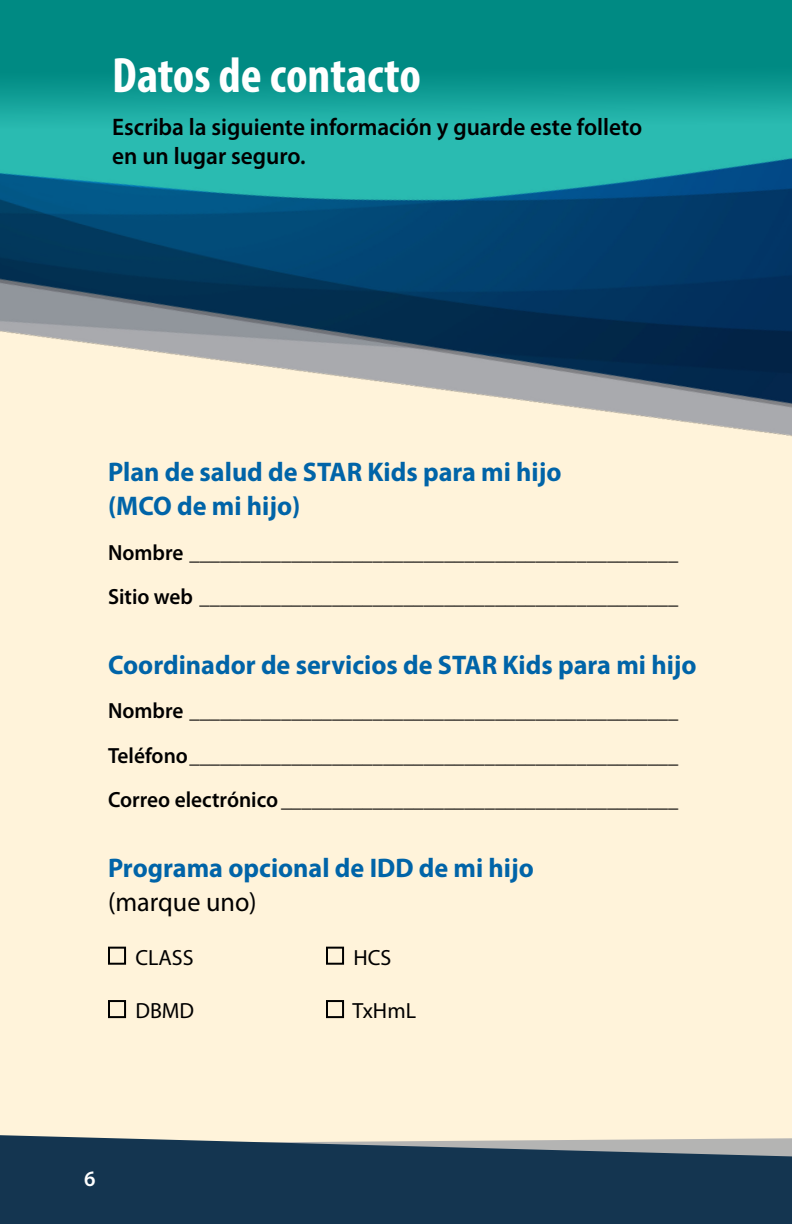
<style>
.page{position:relative;width:792px;height:1224px;background:#fff3da}
.page>*{position:absolute;margin:0;border:0;box-sizing:border-box;transform-origin:0 0}
.t1{font:700 condensed 50px "Myriad Pro";color:#fff}
.H3_-_form{font:700 27px/34px "Myriad Pro";color:#0064a8}
.text_-_ENG{font:600 24px/28.8px "Myriad Pro";color:#000}
.body{font:22px "Myriad Pro";color:#000}
.t2{font:600 22px "Myriad Pro";color:#fff}
.Text_-_form{font:21px "Myriad Pro";color:#000}
.s1{font-weight:600;font-size:22px}
.s2{font-weight:400;color:#000}
</style>
<div class="page">
<svg style="left:0;top:1135px;width:792px;height:89px;background:#2b475e"></svg>
<img style="left:0;top:130px;width:792px;height:307px">
<div style="left:0;top:0;width:792px;height:130px;background:linear-gradient(to bottom,#007d77,#1eada4)"></div>
<div style="left:108px;top:947px;width:18px;height:18px;border:2px solid #000"></div>
<div style="left:108px;top:1000px;width:18px;height:18px;border:2px solid #000"></div>
<div style="left:326px;top:947px;width:18px;height:18px;border:2px solid #000"></div>
<div style="left:326px;top:1000px;width:18px;height:18px;border:2px solid #000"></div>
<h2 class="t1" style="left:112px;top:44px;width:310px">Datos de contacto</h2>
<p class="text_-_ENG" style="left:112px;top:112px;width:532px">Escriba la siguiente información y guarde este folleto en un lugar seguro.</p>
<p class="H3_-_form" style="left:108px;top:454px;width:455px">Plan de salud de STAR Kids para mi hijo (MCO de mi hijo)</p>
<p class="Text_-_form" style="left:108px;top:540px;width:572px"><span class="s1">Nombre</span> ________________________________________________</p>
<p class="Text_-_form" style="left:108px;top:584px;width:572px"><span class="s1">Sitio web</span> _______________________________________________</p>
<p class="H3_-_form" style="left:108px;top:647px;width:590px">Coordinador de servicios de STAR Kids para mi hijo</p>
<p class="Text_-_form" style="left:108px;top:698px;width:572px"><span class="s1">Nombre</span> ________________________________________________</p>
<p class="Text_-_form" style="left:108px;top:743px;width:572px"><span class="s1">Teléfono</span>________________________________________________</p>
<p class="Text_-_form" style="left:108px;top:787px;width:572px"><span class="s1">Correo electrónico</span>_______________________________________</p>
<p class="H3_-_form" style="left:108px;top:850px;width:427px">Programa opcional de IDD de mi hijo <span class="s2">(marque uno)</span></p>
<p class="body" style="left:135px;top:944px;width:60px">CLASS</p>
<p class="body" style="left:135px;top:997px;width:60px">DBMD</p>
<p class="body" style="left:353px;top:944px;width:39px">HCS</p>
<p class="body" style="left:352px;top:997px;width:65px">TxHmL</p>
<p class="t2" style="left:84px;top:1165px;width:13px">6</p>
</div>
